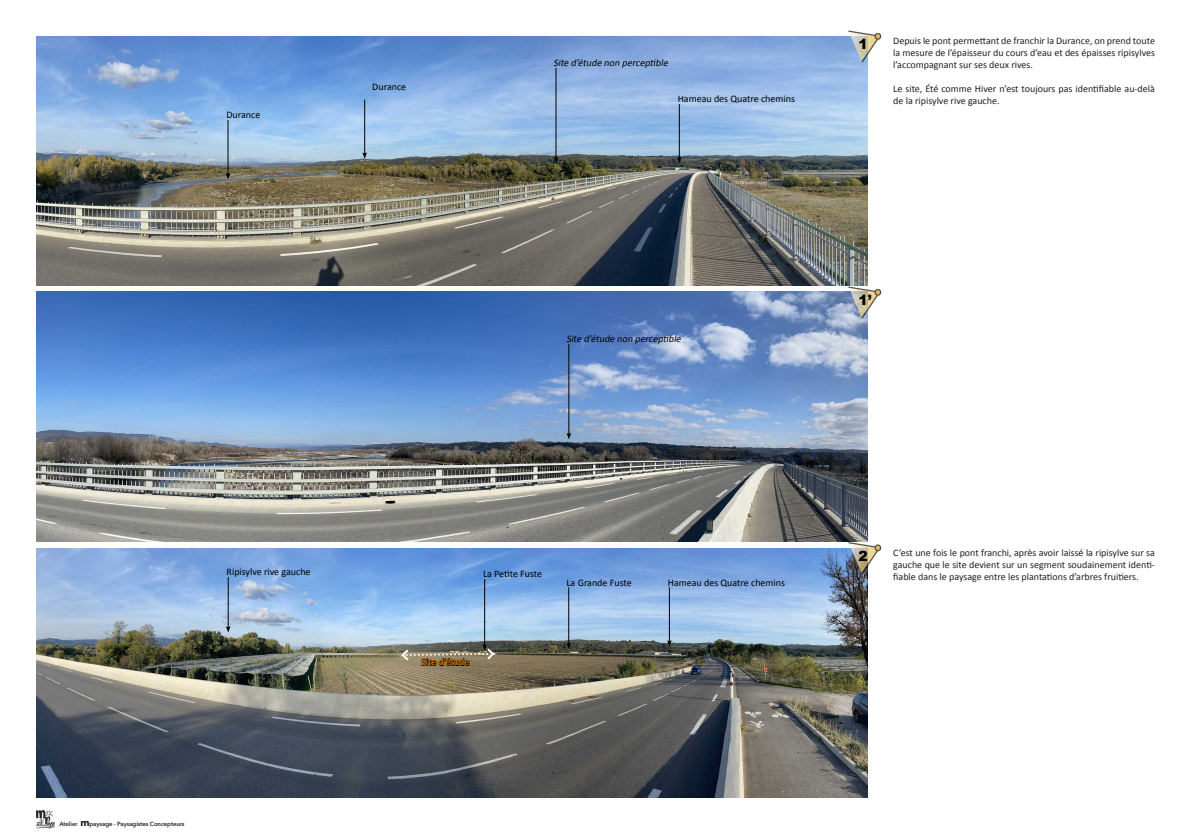
<style>
.page{position:relative;width:1191px;height:834px;background:#fff}
.page>*{position:absolute;margin:0;border:0;box-sizing:border-box;transform-origin:0 0}
.t1{font:900 14px "Arial";color:#000}
.t2{font:10px/12px "Calibri";color:#231f20;text-align:justify}
.t3{font:10px "Calibri";color:#000}
.t4{font:italic 10px "Calibri";color:#000}
.t5{font:10px "Calibri";color:#f80}
.t6{font:600 6px "Avenir Next";letter-spacing:-.01em;color:#231f20}
.s1{font-weight:700;font-size:10px}
</style>
<div class="page">
<img style="left:36px;top:810px;width:18px;height:18px">
<img style="left:36px;top:292px;width:831px;height:249px">
<img style="left:36px;top:36px;width:831px;height:249px">
<svg style="left:846px;top:30px;width:36px;height:34px"></svg>
<hr style="left:228px;top:120px;width:1px;height:54px;background:#000">
<svg style="left:226px;top:173px;width:4px;height:6px"></svg>
<hr style="left:364px;top:99px;width:1px;height:55px;background:#000">
<svg style="left:362px;top:152px;width:5px;height:7px"></svg>
<hr style="left:679px;top:104px;width:1px;height:54px;background:#000">
<svg style="left:677px;top:157px;width:4px;height:6px"></svg>
<hr style="left:556px;top:68px;width:1px;height:90px;background:#000">
<svg style="left:553px;top:157px;width:5px;height:6px"></svg>
<hr style="left:568px;top:344px;width:1px;height:90px;background:#000">
<svg style="left:566px;top:433px;width:5px;height:6px"></svg>
<img style="left:36px;top:548px;width:831px;height:249px">
<svg style="left:846px;top:530px;width:36px;height:45px"></svg>
<hr style="left:669px;top:587px;width:1px;height:54px;background:#000">
<svg style="left:667px;top:640px;width:4px;height:6px"></svg>
<hr style="left:568px;top:587px;width:1px;height:57px;background:#000">
<svg style="left:566px;top:642px;width:5px;height:7px"></svg>
<hr style="left:484px;top:579px;width:1px;height:66px;background:#000">
<hr style="left:228px;top:577px;width:1px;height:50px;background:#000">
<svg style="left:226px;top:626px;width:4px;height:6px"></svg>
<svg style="left:400px;top:644px;width:96px;height:22px;background:#766f5e"></svg>
<svg style="left:846px;top:275px;width:36px;height:45px"></svg>
<p class="t3" style="left:226px;top:109px;width:35px">Durance</p>
<p class="t3" style="left:372px;top:80px;width:35px">Durance</p>
<p class="t4" style="left:553px;top:56px;width:118px">Site d’étude non perceptible</p>
<p class="t3" style="left:677px;top:93px;width:119px">Hameau des Quatre chemins</p>
<p class="t1" style="left:858px;top:33px;width:11px">1</p>
<p class="t2" style="left:893px;top:34px;width:263px">Depuis le pont permettant de franchir la Durance, on prend toute la mesure de l’épaisseur du cours d’eau et des épaisses ripisylves l’accompagnant sur ses deux rives.</p>
<p class="t2" style="left:893px;top:82px;width:263px">Le site, Été comme Hiver n’est toujours pas identifiable au-delà de la ripisylve rive gauche.</p>
<p class="t4" style="left:566px;top:332px;width:118px">Site d’étude non perceptible</p>
<p class="t1" style="left:858px;top:289px;width:15px">1’</p>
<p class="t3" style="left:227px;top:565px;width:85px">Ripisylve rive gauche</p>
<p class="t3" style="left:483px;top:567px;width:61px">La Petite Fuste</p>
<p class="t3" style="left:566px;top:576px;width:67px">La Grande Fuste</p>
<p class="t3" style="left:668px;top:576px;width:119px">Hameau des Quatre chemins</p>
<p class="t5" style="left:421px;top:655px;width:50px">Site d’étude</p>
<p class="t6" style="left:59px;top:818px;width:127px">Atelier <span class="s1">m</span>paysage - Paysagistes Concepteurs</p>
<p class="t1" style="left:858px;top:545px;width:11px">2</p>
<p class="t2" style="left:893px;top:546px;width:263px">C’est une fois le pont franchi, après avoir laissé la ripisylve sur sa gauche que le site devient sur un segment soudainement identi&shy;fiable dans le paysage entre les plantations d’arbres fruitiers.</p>
</div>
